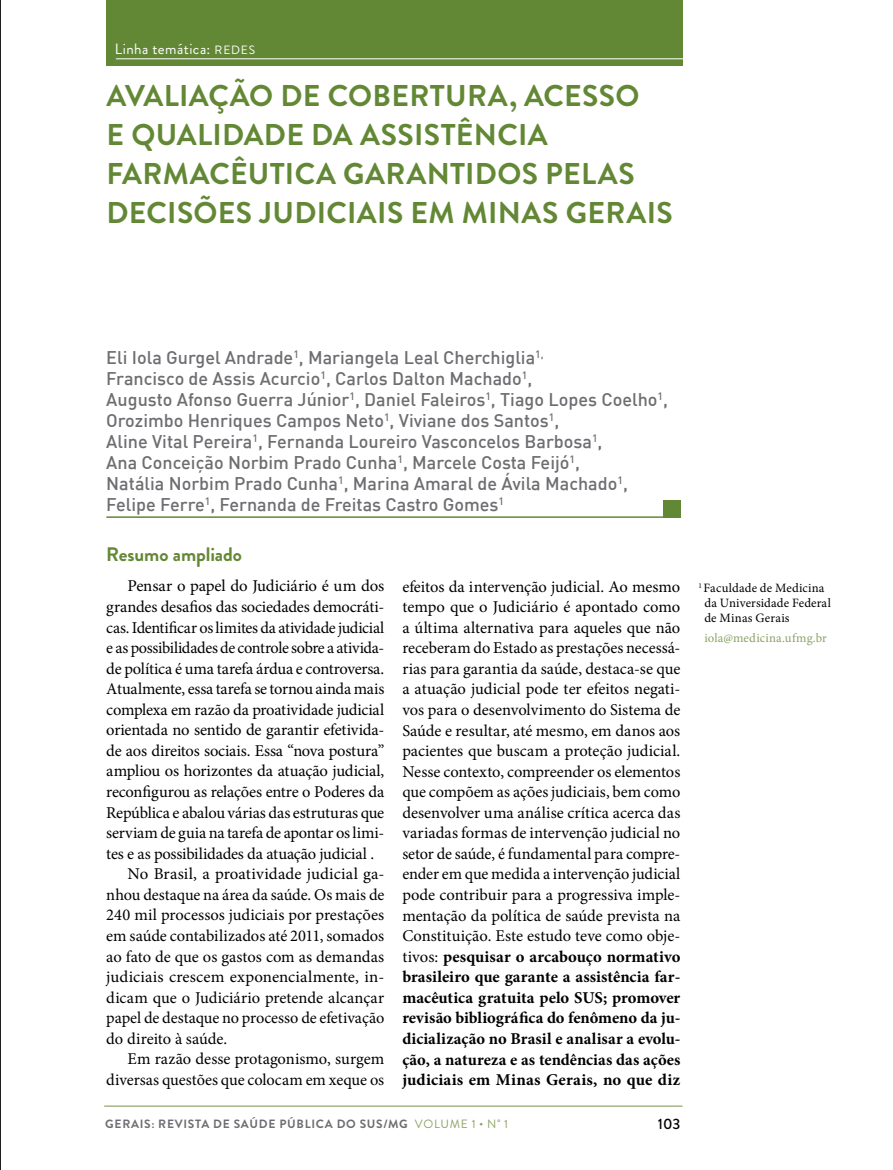
<style>
.page{position:relative;width:893px;height:1170px;background:#fff}
.page>*{position:absolute;margin:0;border:0;box-sizing:border-box;transform-origin:0 0}
.t1{font:700 30px "Brandon Grotesque";letter-spacing:.01em;color:#638835}
.t2{font:700 19.5px "Brandon Grotesque";letter-spacing:-.005em;color:#638835}
.t3{font:500 18px/21px "DIN";color:#6d6e71}
.t4{font:16.5px/20.5px "Minion Pro";letter-spacing:-.005em;color:#000;text-align:justify}
.t5{font:16.5px "Minion Pro";letter-spacing:-.025em;color:#000}
.t6{font:15px "Brandon Grotesque";color:#fff}
.t7{font:500 15px "Brandon Grotesque";color:#000}
.t8{font:12.75px/15px "Minion Pro";letter-spacing:.01em;color:#000}
.t9{font:12.75px "Minion Pro";letter-spacing:.01em;color:#8ba264}
.t10{font:700 12px "Brandon Grotesque";letter-spacing:.06em;color:#6d6e71}
.s1{font-size:12px}
.s2{font-weight:700}
.s3{font-weight:400;color:#8ba264}
</style>
<div class="page">
<hr style="left:104px;top:1105px;width:578px;height:1px;background:#a7b788">
<hr style="left:0;top:0;width:1px;height:1169px;background:#000">
<div style="left:106px;top:0;width:576px;height:66px;background:#638835"></div>
<div style="left:663px;top:501px;width:17px;height:17px;background:#638835"></div>
<hr style="left:106px;top:516px;width:574px;height:2px;background:#638835">
<hr style="left:116px;top:58px;width:574px;height:1px;background:#fff">
<p class="t6" style="left:115px;top:39px;width:142px">LINHA TEMÁTICA: <span class="s1">REDES</span></p>
<h1 class="t1" style="left:107px;top:75px;width:91px">AVALIAÇÃ</h1>
<h1 class="t1" style="left:249px;top:75px;width:142px">O DE COBER</h1>
<h1 class="t1" style="left:430px;top:75px;width:114px">TURA, ACESS</h1>
<h1 class="t1" style="left:615px;top:75px;width:25px">O</h1>
<h1 class="t1" style="left:106px;top:114px;width:271px">E QUALI DADE DA ASSIS</h1>
<h1 class="t1" style="left:441px;top:114px;width:53px">TÊNCIA</h1>
<h1 class="t1" style="left:106px;top:153px;width:19px">FAR</h1>
<h1 class="t1" style="left:163px;top:153px;width:140px">MACÊUTICA</h1>
<h1 class="t1" style="left:343px;top:153px;width:22px">GARAN</h1>
<h1 class="t1" style="left:450px;top:153px;width:167px">TI DOS PELAS</h1>
<h1 class="t1" style="left:106px;top:192px;width:39px">DECIS</h1>
<h1 class="t1" style="left:194px;top:192px;width:139px">ÕES JUDICIAIS</h1>
<h1 class="t1" style="left:410px;top:192px;width:72px">EM MINAS</h1>
<h1 class="t1" style="left:566px;top:192px;width:40px">GERAIS</h1>
<p class="t3" style="left:106px;top:346px;width:563px">Eli Iola Gurgel Andrade<sup>1</sup>, Mariangela Leal Cherchiglia<sup>1,<br></sup>Francisco de Assis Acurcio<sup>1</sup>, Carlos Dalton Machado<sup>1</sup>,<br>Augusto Afonso Guerra Júnior<sup>1</sup>, Daniel Faleiros<sup>1</sup>, Tiago Lopes Coelho<sup>1</sup>, Orozimbo Henriques Campos Neto<sup>1</sup>, Viviane dos Santos<sup>1</sup>,<br>Aline Vital Pereira<sup>1</sup>, Fernanda Loureiro Vasconcelos Barbosa<sup>1</sup>,<br>Ana Conceição Norbim Prado Cunha<sup>1</sup>, Marcele Costa Feijó<sup>1</sup>,<br>Natália Norbim Prado Cunha<sup>1</sup>, Marina Amaral de Ávila Machado<sup>1</sup>, Felipe Ferre<sup>1</sup>, Fernanda de Freitas Castro Gomes<sup>1</sup></p>
<p class="t2" style="left:106px;top:540px;width:137px">RESUMO AMPLIADO</p>
<p class="t4" style="left:128px;top:576px;width:258px">Pensar o papel do Judiciário é um dos</p>
<p class="t4" style="left:106px;top:596px;width:280px">grandes desafios das sociedades democráti-</p>
<p class="t4" style="left:106px;top:617px;width:280px">cas. Identificar os limites da atividade judicial</p>
<p class="t5" style="left:106px;top:636px;width:280px">e as possibilidades de controle sobre a ativida-</p>
<p class="t4" style="left:106px;top:658px;width:280px">de política é uma tarefa árdua e controversa.</p>
<p class="t4" style="left:106px;top:678px;width:280px">Atualmente, essa tarefa se tornou ainda mais</p>
<p class="t4" style="left:106px;top:699px;width:279px">complexa em razão da proatividade judicial</p>
<p class="t4" style="left:106px;top:719px;width:280px">orientada no sentido de garantir efetivida-</p>
<p class="t4" style="left:106px;top:740px;width:280px">de aos direitos sociais. Essa “nova postura”</p>
<p class="t4" style="left:106px;top:761px;width:280px">ampliou os horizontes da atuação judicial,</p>
<p class="t4" style="left:106px;top:781px;width:280px">reconfigurou as relações entre o Poderes da</p>
<p class="t4" style="left:106px;top:802px;width:279px">República e abalou várias das estruturas que</p>
<p class="t4" style="left:106px;top:822px;width:280px">serviam de guia na tarefa de apontar os limi-</p>
<p class="t4" style="left:106px;top:843px;width:269px">tes e as possibilidades da atuação judicial .</p>
<p class="t4" style="left:128px;top:863px;width:258px">No Brasil, a proatividade judicial ga-</p>
<p class="t4" style="left:106px;top:884px;width:280px">nhou destaque na área da saúde. Os mais de</p>
<p class="t4" style="left:106px;top:904px;width:279px">240 mil processos judiciais por prestações</p>
<p class="t4" style="left:106px;top:925px;width:279px">em saúde contabilizados até 2011, somados</p>
<p class="t4" style="left:106px;top:945px;width:280px">ao fato de que os gastos com as demandas</p>
<p class="t4" style="left:106px;top:966px;width:280px">judiciais crescem exponencialmente, in-</p>
<p class="t4" style="left:106px;top:987px;width:279px">dicam que o Judiciário pretende alcançar</p>
<p class="t4" style="left:106px;top:1007px;width:280px">papel de destaque no processo de efetivação</p>
<p class="t4" style="left:106px;top:1028px;width:123px">do direito à saúde.</p>
<p class="t4" style="left:128px;top:1048px;width:258px">Em razão desse protagonismo, surgem</p>
<p class="t4" style="left:106px;top:1069px;width:279px">diversas questões que colocam em xeque os</p>
<p class="t4" style="left:402px;top:576px;width:280px">efeitos da intervenção judicial. Ao mesmo tempo que o Judiciário é apontado como a última alternativa para aqueles que não receberam do Estado as prestações necessá&shy;rias para garantia da saúde, destaca-se que a atuação judicial pode ter efeitos negati&shy;vos para o desenvolvimento do Sistema de Saúde e resultar, até mesmo, em danos aos pacientes que buscam a proteção judicial.<br>Nesse contexto, compreender os elementos que compõem as ações judiciais, bem como desenvolver uma análise crítica acerca das variadas formas de intervenção judicial no setor de saúde, é fundamental para compre&shy;ender em que medida a intervenção judicial pode contribuir para a progressiva imple&shy;mentação da política de saúde prevista na Constituição. Este estudo teve como obje&shy;tivos: <span class="s2">pesquisar o arcabouço normativo brasileiro que garante a assistência far&shy;macêutica gratuita pelo SUS; promover revisão bibliográfica do fenômeno da ju&shy;dicialização no Brasil e analisar a evolu&shy;ção, a natureza e as tendências das ações judiciais em Minas Gerais, no que diz</span></p>
<p class="t10" style="left:105px;top:1115px;width:404px">GERAIS: REVISTA DE SAÚDE PÚBLICA DO SUS/MG <span class="s3">VOLUME 1 • N˚ 1</span></p>
<p class="t7" style="left:658px;top:1113px;width:24px">103</p>
<p class="t8" style="left:704px;top:580px;width:128px;text-indent:-6px"><sup>1</sup> Faculdade de Medicina da Universidade Federal de Minas Gerais</p>
<p class="t9" style="left:704px;top:629px;width:124px">iola@medicina.ufmg.br</p>
</div>
